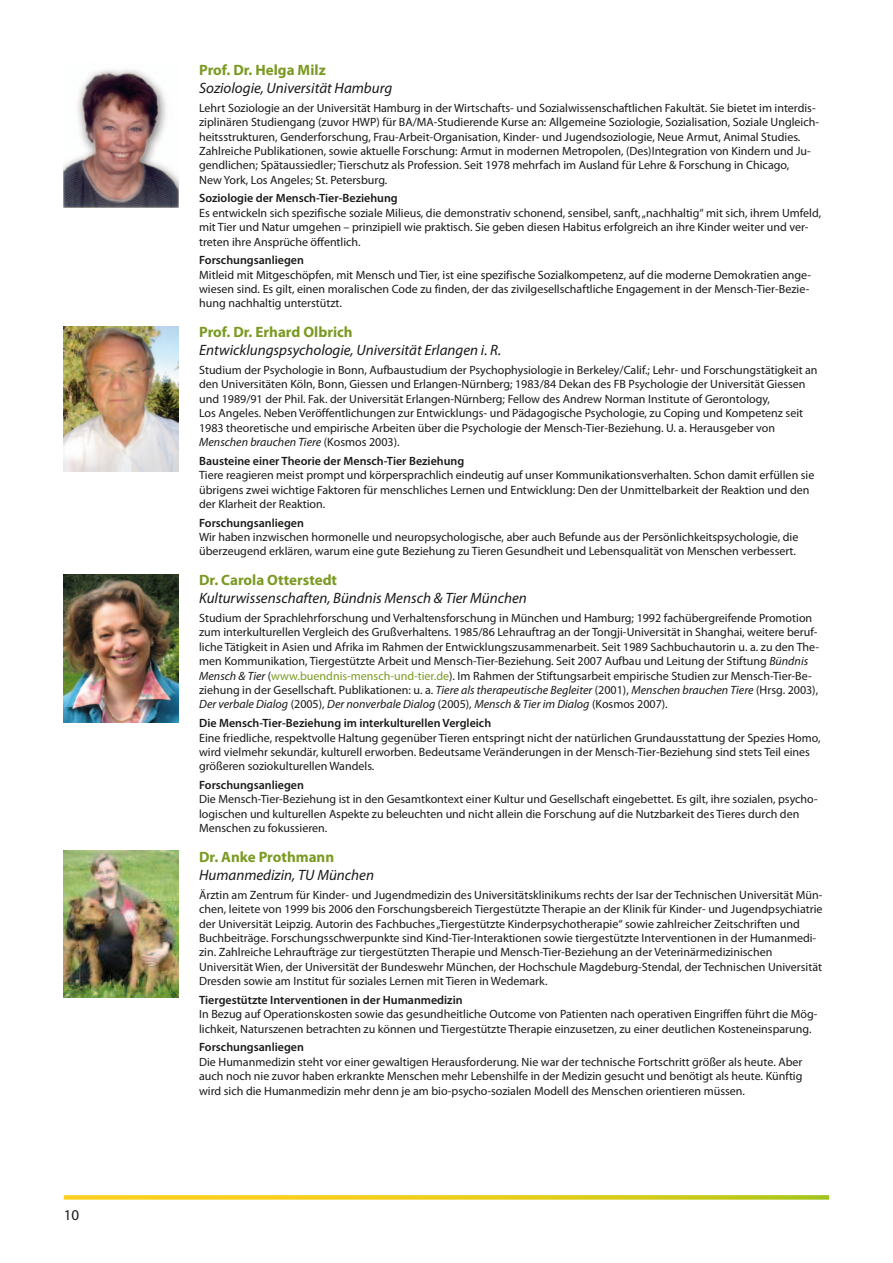
<style>
.page{position:relative;width:893px;height:1263px;background:#fff}
.page>*{position:absolute;margin:0;border:0;box-sizing:border-box;transform-origin:0 0}
.t1{font:italic 15px "Myriad Pro";color:#1a1918}
.t2{font:700 15px "Myriad Pro";color:#7a9a22}
.t3{font:15px "Myriad Pro";color:#1a1918}
.t4{font:12px/14.4px "Myriad Pro";color:#1a1918}
.t5{font:600 12px "Myriad Pro";color:#1a1918}
.s1{font-style:italic}
.s2{color:#7a9a22}
</style>
<div class="page">
<svg style="left:64px;top:1195px;width:765px;height:5px;background:#e7d130"></svg>
<img style="left:64px;top:69px;width:115px;height:139px">
<img style="left:64px;top:326px;width:115px;height:145px">
<img style="left:64px;top:574px;width:115px;height:148px">
<img style="left:64px;top:851px;width:115px;height:146px">
<p class="t3" style="left:64px;top:1205px;width:17px">10</p>
<p class="t2" style="left:199px;top:60px;width:128px">Prof. Dr. Helga Milz</p>
<p class="t1" style="left:199px;top:79px;width:195px">Soziologie, Universität Hamburg</p>
<p class="t4" style="left:199px;top:100px;width:621px">Lehrt Soziologie an der Universität Hamburg in der Wirtschafts- und Sozialwissenschaftlichen Fakultät. Sie bietet im interdis&shy;ziplinären Studiengang (zuvor HWP) für BA/MA-Studierende Kurse an: Allgemeine Soziologie, Sozialisation, Soziale Ungleich&shy;heitsstrukturen, Genderforschung, Frau-Arbeit-Organisation, Kinder- und Jugendsoziologie, Neue Armut, Animal Studies.<br>Zahlreiche Publikationen, sowie aktuelle Forschung: Armut in modernen Metropolen, (Des)Integration von Kindern und Ju&shy;gendlichen; Spätaussiedler; Tierschutz als Profession. Seit 1978 mehrfach im Ausland für Lehre &amp; Forschung in Chicago,<br>New York, Los Angeles; St. Petersburg.</p>
<p class="t5" style="left:199px;top:191px;width:200px">Soziologie der Mensch-Tier-Beziehung</p>
<p class="t4" style="left:199px;top:205px;width:623px">Es entwickeln sich spezifische soziale Milieus, die demonstrativ schonend, sensibel, sanft, „nachhaltig“ mit sich, ihrem Umfeld, mit Tier und Natur umgehen – prinzipiell wie praktisch. Sie geben diesen Habitus erfolgreich an ihre Kinder weiter und ver&shy;treten ihre Ansprüche öffentlich.</p>
<p class="t5" style="left:199px;top:253px;width:106px">Forschungsanliegen</p>
<p class="t4" style="left:199px;top:267px;width:613px">Mitleid mit Mitgeschöpfen, mit Mensch und Tier, ist eine spezifische Sozialkompetenz, auf die moderne Demokratien ange&shy;wiesen sind. Es gilt, einen moralischen Code zu finden, der das zivilgesellschaftliche Engagement in der Mensch-Tier-Bezie&shy;hung nachhaltig unterstützt.</p>
<p class="t2" style="left:199px;top:323px;width:155px">Prof. Dr. Erhard Olbrich</p>
<p class="t1" style="left:199px;top:341px;width:304px">Entwicklungspsychologie, Universität Erlangen i. R.</p>
<p class="t4" style="left:199px;top:363px;width:620px">Studium der Psychologie in Bonn, Aufbaustudium der Psychophysiologie in Berkeley/Calif.; Lehr- und Forschungstätigkeit an den Universitäten Köln, Bonn, Giessen und Erlangen-Nürnberg; 1983/84 Dekan des FB Psychologie der Universität Giessen und 1989/91 der Phil. Fak. der Universität Erlangen-Nürnberg; Fellow des Andrew Norman Institute of Gerontology,<br>Los -Angeles. Neben Veröffentlichungen zur Entwicklungs- und Pädagogische Psychologie, zu Coping und Kompetenz seit 1983 theoretische und empirische Arbeiten über die Psychologie der Mensch-Tier-Beziehung. U. a. Herausgeber von <span class="s1">Menschen brauchen Tiere</span> (Kosmos 2003).</p>
<p class="t5" style="left:199px;top:453px;width:267px">Bausteine einer Theorie der Mensch-Tier Beziehung</p>
<p class="t4" style="left:199px;top:468px;width:617px">Tiere reagieren meist prompt und körpersprachlich eindeutig auf unser Kommunikationsverhalten. Schon damit erfüllen sie übrigens zwei wichtige Faktoren für menschliches Lernen und Entwicklung: Den der Unmittelbarkeit der Reaktion und den der Klarheit der Reaktion.</p>
<p class="t5" style="left:199px;top:515px;width:106px">Forschungsanliegen</p>
<p class="t4" style="left:199px;top:530px;width:601px">Wir haben inzwischen hormonelle und neuropsychologische, aber auch Befunde aus der Persönlichkeitspsychologie, die überzeugend erklären, warum eine gute Beziehung zu Tieren Gesundheit und Lebensqualität von Menschen verbessert.</p>
<p class="t2" style="left:199px;top:571px;width:139px">Dr. Carola Otterstedt</p>
<p class="t1" style="left:199px;top:589px;width:329px">Kulturwissenschaften, Bündnis Mensch &amp; Tier München</p>
<p class="t4" style="left:199px;top:611px;width:622px">Studium der Sprachlehrforschung und Verhaltensforschung in München und Hamburg; 1992 fachübergreifende Promotion zum interkulturellen Vergleich des Grußverhaltens. 1985/86 Lehrauftrag an der Tongji-Universität in Shanghai, weitere beruf&shy;liche Tätigkeit in Asien und Afrika im Rahmen der Entwicklungszusammenarbeit. Seit 1989 Sachbuchautorin u. a. zu den The&shy;men Kommunikation, Tiergestützte Arbeit und Mensch-Tier-Beziehung. Seit 2007 Aufbau und Leitung der Stiftung <span class="s1">Bündnis Mensch &amp; Tier</span> (<span class="s2">www.buendnis-mensch-und-tier.de</span>). Im Rahmen der Stiftungsarbeit empirische Studien zur Mensch-Tier-Be&shy;ziehung in der Gesellschaft. Publikationen: u. a. <span class="s1">Tiere als therapeutische Begleiter</span> (2001), <span class="s1">Menschen brauchen Tiere</span> (Hrsg. 2003), <span class="s1">Der verbale Dialog</span> (2005), <span class="s1">Der nonverbale Dialog</span> (2005), <span class="s1">Mensch &amp; Tier im Dialog</span> (Kosmos 2007).</p>
<p class="t5" style="left:199px;top:715px;width:294px">Die Mensch-Tier-Beziehung im interkulturellen Vergleich</p>
<p class="t4" style="left:199px;top:730px;width:623px">Eine friedliche, respektvolle Haltung gegenüber Tieren entspringt nicht der natürlichen Grundausstattung der Spezies Homo, wird vielmehr sekundär, kulturell erworben. Bedeutsame Veränderungen in der Mensch-Tier-Beziehung sind stets Teil eines größeren soziokulturellen Wandels.</p>
<p class="t5" style="left:199px;top:777px;width:106px">Forschungsanliegen</p>
<p class="t4" style="left:199px;top:792px;width:620px">Die Mensch-Tier-Beziehung ist in den Gesamtkontext einer Kultur und Gesellschaft eingebettet. Es gilt, ihre sozialen, psycho&shy;logischen und kulturellen Aspekte zu beleuchten und nicht allein die Forschung auf die Nutzbarkeit des Tieres durch den<br>Menschen zu fokussieren.</p>
<p class="t2" style="left:199px;top:847px;width:137px">Dr. Anke Prothmann</p>
<p class="t1" style="left:199px;top:866px;width:176px">Humanmedizin, TU München</p>
<p class="t4" style="left:199px;top:887px;width:625px">Ärztin am Zentrum für Kinder- und Jugendmedizin des Universitätsklinikums rechts der Isar der Technischen Universität Mün&shy;chen, leitete von 1999 bis 2006 den Forschungsbereich Tiergestützte Therapie an der Klinik für Kinder- und Jugendpsychiatrie der Universität Leipzig. Autorin des Fachbuches „Tiergestützte Kinderpsychotherapie“ sowie zahlreicher Zeitschriften und Buchbeiträge. Forschungsschwerpunkte sind Kind-Tier-Interaktionen sowie tiergestützte Interventionen in der Humanmedi&shy;zin. Zahlreiche Lehraufträge zur tiergestützten Therapie und Mensch-Tier-Beziehung an der Veterinärmedizinischen Universität Wien, der Universität der Bundeswehr München, der Hochschule Magdeburg-Stendal, der Technischen Universität Dresden sowie am Institut für soziales Lernen mit Tieren in Wedemark.</p>
<p class="t5" style="left:199px;top:992px;width:265px">Tiergestützte Interventionen in der Humanmedizin</p>
<p class="t4" style="left:199px;top:1007px;width:620px">In Bezug auf Operationskosten sowie das gesundheitliche Outcome von Patienten nach operativen Eingriffen führt die Mög&shy;lichkeit, Naturszenen betrachten zu können und Tiergestützte Therapie einzusetzen, zu einer deutlichen Kosteneinsparung.</p>
<p class="t5" style="left:199px;top:1040px;width:106px">Forschungsanliegen</p>
<p class="t4" style="left:199px;top:1054px;width:605px;text-align:justify">Die Humanmedizin steht vor einer gewaltigen Herausforderung. Nie war der technische Fortschritt größer als heute. Aber auch noch nie zuvor haben erkrankte Menschen mehr Lebenshilfe in der Medizin gesucht und benötigt als heute. Künftig wird sich die Humanmedizin mehr denn je am bio-psycho-sozialen Modell des Menschen orientieren müssen.</p>
</div>
